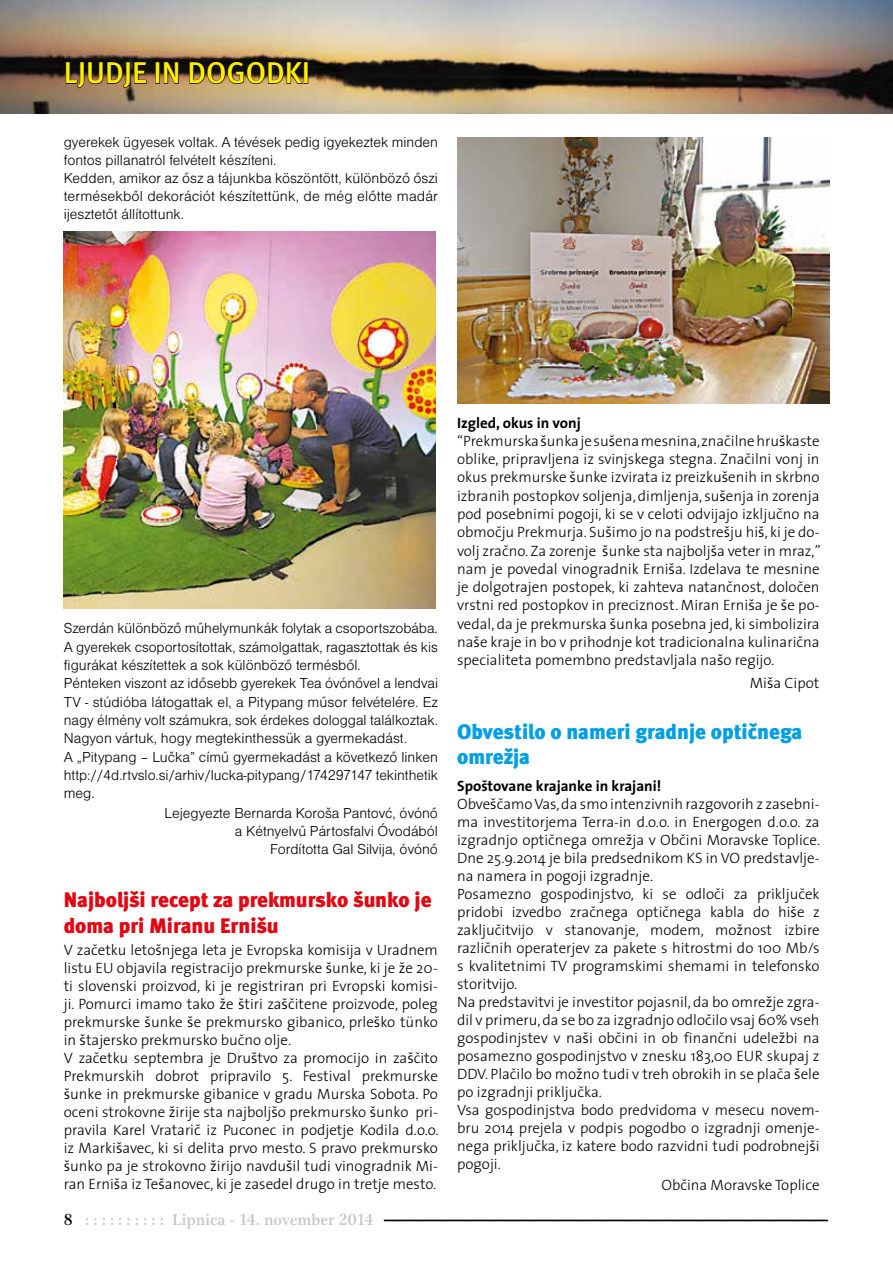
<style>
.page{position:relative;width:893px;height:1263px;background:#fff}
.page>*{position:absolute;margin:0;border:0;box-sizing:border-box;transform-origin:0 0}
.t1{font:30px "Meta Medium CE";color:#ffed00}
.t2{font:21px/25.2px "Meta Black CELF";letter-spacing:-.005em;color:#e30613}
.t3{font:21px/25.2px "Meta Black CELF";letter-spacing:-.005em;color:#009fe3}
.t4{font:500 16.5px "Gamma Itc TEE";color:#c6c6c6}
.t5{font:300 15px/18px "The Sans OT";color:#000}
.t6{font:15px/18px "Nimbus San DEE Ligh";color:#000}
.t7{font:700 15px "The Sans OT";color:#000}
.s1{color:#000}
</style>
<div class="page">
<img style="left:0;top:0;width:893px;height:114px">
<svg style="left:383px;top:1219px;width:445px;height:2px"></svg>
<svg style="left:65px;top:62px;width:82px;height:27px;background:#4a382a"></svg>
<div style="left:156px;top:62px;width:4px;height:22px;border:1px solid #000"></div>
<svg style="left:164px;top:0;width:15px;height:84px"></svg>
<svg style="left:189px;top:61px;width:114px;height:23px;background:#3e3021"></svg>
<div style="left:304px;top:62px;width:4px;height:22px;border:1px solid #000"></div>
<img style="left:457px;top:137px;width:372px;height:267px">
<img style="left:64px;top:231px;width:372px;height:377px">
<h1 class="t1" style="left:64px;top:54px;width:248px">LJUDJE IN DOGODKI</h1>
<p class="t6" style="left:64px;top:134px;width:376px">gyerekek ügyesek voltak. A tévések pedig igyekeztek minden fontos pillanatról felvételt készíteni.<br>Kedden, amikor az ősz a tájunkba köszöntött, különböző őszi termésekből dekorációt készítettünk, de még előtte madár ijesztetőt állítottunk.</p>
<p class="t6" style="left:64px;top:620px;width:376px">Szerdán különböző műhelymunkák folytak a csoportszobába.</p>
<p class="t6" style="left:64px;top:638px;width:376px">A gyerekek csoportosítottak, számolgattak, ragasztottak és kis</p>
<p class="t6" style="left:64px;top:656px;width:299px">figurákat készítettek a sok különböző termésből.</p>
<p class="t6" style="left:64px;top:674px;width:376px">Pénteken viszont az idősebb gyerekek Tea óvónővel a lendvai</p>
<p class="t6" style="left:64px;top:693px;width:376px">TV - stúdióba látogattak el, a Pitypang műsor felvételére. Ez</p>
<p class="t6" style="left:64px;top:711px;width:376px">nagy élmény volt számukra, sok érdekes dologgal találkoztak.</p>
<p class="t6" style="left:64px;top:729px;width:345px">Nagyon vártuk, hogy megtekinthessük a gyermekadást.</p>
<p class="t6" style="left:64px;top:748px;width:376px">A „Pitypang – Lučka” című gyermekadást a következő linken</p>
<p class="t6" style="left:64px;top:766px;width:376px">http://4d.rtvslo.si/arhiv/lucka-pitypang/174297147 tekinthetik</p>
<p class="t6" style="left:64px;top:784px;width:32px">meg.</p>
<p class="t6" style="left:165px;top:804px;width:275px">Lejegyezte Bernarda Koroša Pantovć, óvónő</p>
<p class="t6" style="left:235px;top:822px;width:205px;text-align:right">a Kétnyelvű Pártosfalvi Óvodából<br>Fordította Gal Silvija, óvónő</p>
<h2 class="t2" style="left:64px;top:887px;width:369px">Najboljši recept za prekmursko šunko je doma pri Miranu Ernišu</h2>
<p class="t5" style="left:64px;top:940px;width:376px">V začetku letošnjega leta je Evropska komisija v Uradnem listu EU objavila registracijo prekmurske šunke, ki je že 20- ti slovenski proizvod, ki je registriran pri Evropski komisi&shy;ji. Pomurci imamo tako že štiri zaščitene proizvode, poleg prekmurske šunke še prekmursko gibanico, prleško tünko in štajersko prekmursko bučno olje.<br>V začetku septembra je Društvo za promocijo in zaščito Prekmurskih dobrot pripravilo 5. Festival prekmurske šunke in prekmurske gibanice v gradu Murska Sobota. Po oceni strokovne žirije sta najboljšo prekmursko šunko pri&shy;pravila Karel Vratarič iz Puconec in podjetje Kodila d.o.o. iz Markišavec, ki si delita prvo mesto. S pravo prekmursko šunko pa je strokovno žirijo navdušil tudi vinogradnik Mi&shy;ran Erniša iz Tešanovec, ki je zasedel drugo in tretje mesto.</p>
<p class="t4" style="left:64px;top:1209px;width:311px"><span class="s1">8</span> : : : : : : : : : : Lipnica - 14. november 2014</p>
<p class="t7" style="left:457px;top:410px;width:125px">Izgled, okus in vonj</p>
<p class="t5" style="left:457px;top:431px;width:365px;text-align:justify">“Prekmurska šunka je sušena mesnina, značilne hruškaste oblike, pripravljena iz svinjskega stegna. Značilni vonj in okus prekmurske šunke izvirata iz preizkušenih in skrbno izbranih postopkov soljenja, dimljenja, sušenja in zorenja pod posebnimi pogoji, ki se v celoti odvijajo izključno na območju Prekmurja. Sušimo jo na podstrešju hiš, ki je do&shy;volj zračno. Za zorenje šunke sta najboljša veter in mraz,” nam je povedal vinogradnik Erniša. Izdelava te mesnine je dolgotrajen postopek, ki zahteva natančnost, določen vrstni red postopkov in preciznost. Miran Erniša je še po&shy;vedal, da je prekmurska šunka posebna jed, ki simbolizira naše kraje in bo v prihodnje kot tradicionalna kulinarična specialiteta pomembno predstavljala našo regijo.</p>
<p class="t5" style="left:750px;top:673px;width:71px">Miša Cipot</p>
<h2 class="t3" style="left:457px;top:719px;width:347px">Obvestilo o nameri gradnje optičnega omrežja</h2>
<p class="t7" style="left:457px;top:773px;width:206px">Spoštovane krajanke in krajani!</p>
<p class="t5" style="left:457px;top:794px;width:365px">Obveščamo Vas, da smo intenzivnih razgovorih z zasebni&shy;ma investitorjema Terra-in d.o.o. in Energogen d.o.o. za izgradnjo optičnega omrežja v Občini Moravske Toplice.<br>Dne 25.9.2014 je bila predsednikom KS in VO predstavlje&shy;na namera in pogoji izgradnje.<br>Posamezno gospodinjstvo, ki se odloči za priključek pridobi izvedbo zračnega optičnega kabla do hiše z zaključitvijo v stanovanje, modem, možnost izbire različnih operaterjev za pakete s hitrostmi do 100 Mb/s s kvalitetnimi TV programskimi shemami in telefonsko storitvijo.<br>Na predstavitvi je investitor pojasnil, da bo omrežje zgra&shy;dil v primeru, da se bo za izgradnjo odločilo vsaj 60% vseh gospodinjstev v naši občini in ob finančni udeležbi na posamezno gospodinjstvo v znesku 183,00 EUR skupaj z DDV. Plačilo bo možno tudi v treh obrokih in se plača šele po izgradnji priključka.<br>Vsa gospodinjstva bodo predvidoma v mesecu novem&shy;bru 2014 prejela v podpis pogodbo o izgradnji omenje&shy;nega priključka, iz katere bodo razvidni tudi podrobnejši pogoji.</p>
<p class="t5" style="left:661px;top:1175px;width:160px">Občina Moravske Toplice</p>
</div>
